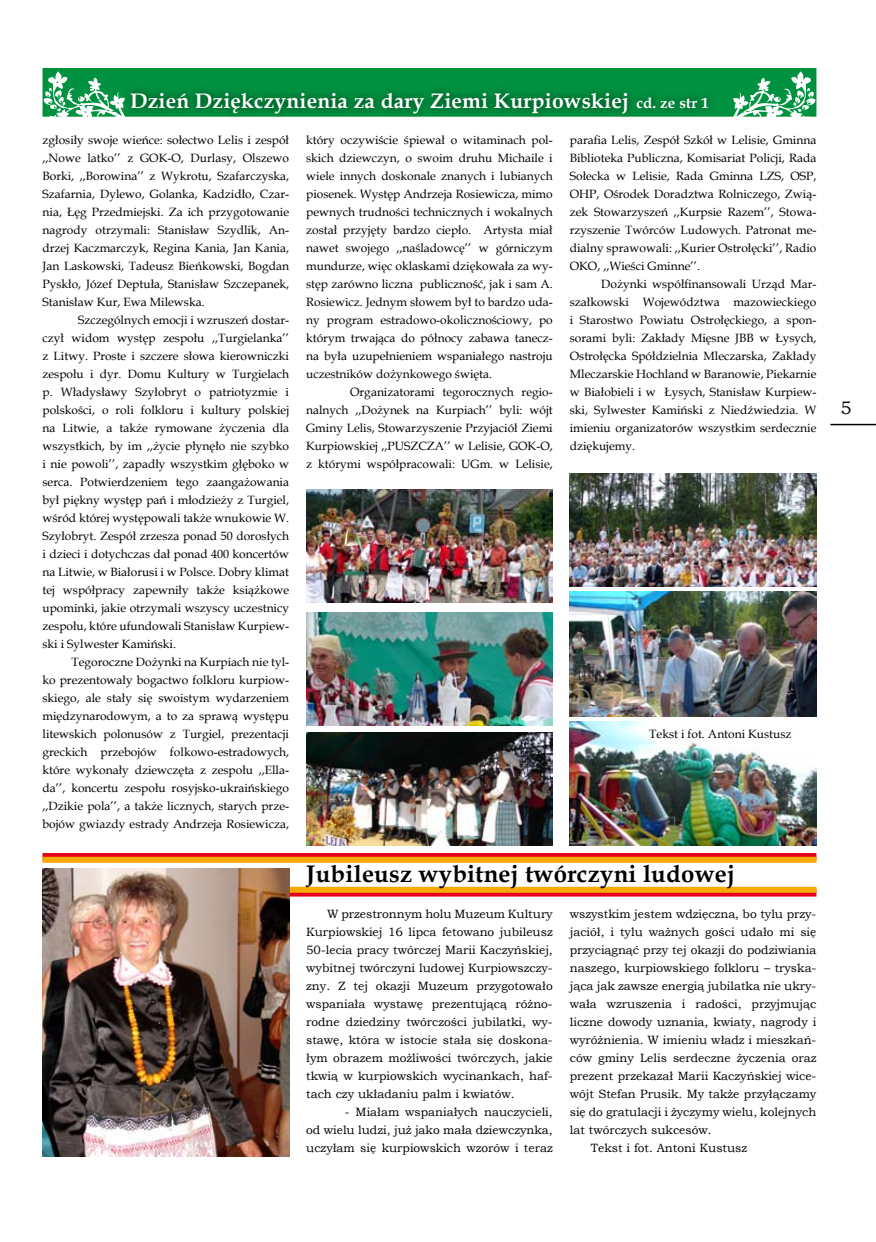
<style>
.page{position:relative;width:876px;height:1242px;background:#fff}
.page>*{position:absolute;margin:0;border:0;box-sizing:border-box;transform-origin:0 0}
.t1{font:700 24px "Book Antiqua";letter-spacing:.01em;color:#000}
.t2{font:700 21px "Book Antiqua";letter-spacing:.01em;color:#fff}
.t3{font:12px/18px "Book Antiqua";color:#000;text-align:justify}
.t4{font:12px/18px "Bookman Old Style";color:#000;text-align:justify}
.s1{font-size:15px}
</style>
<div class="page">
<hr style="left:830px;top:424px;width:46px;height:1px;background:#000">
<img style="left:570px;top:721px;width:246px;height:125px">
<div style="left:43px;top:853px;width:773px;height:7px;background:#e2001a"></div>
<svg style="left:289px;top:892px;width:527px;height:4px;background:#e62214"></svg>
<div style="left:43px;top:856px;width:773px;height:6px;background:#f7aa00"></div>
<div style="left:43px;top:886px;width:773px;height:6px;background:#f7aa00"></div>
<div style="left:43px;top:69px;width:773px;height:47px;background:#009240"></div>
<div style="left:43px;top:68px;width:773px;height:49px;border:2px solid #009035"></div>
<div style="left:121px;top:83px;width:596px;height:41px;background:#000;opacity:.75"></div>
<svg style="left:698px;top:71px;width:119px;height:53px"></svg>
<svg style="left:42px;top:71px;width:117px;height:53px"></svg>
<img style="left:570px;top:473px;width:246px;height:113px">
<img style="left:306px;top:612px;width:247px;height:114px">
<img style="left:306px;top:732px;width:247px;height:114px">
<img style="left:306px;top:489px;width:247px;height:114px">
<img style="left:570px;top:592px;width:246px;height:124px">
<img style="left:43px;top:868px;width:246px;height:289px">
<h2 class="t2" style="left:130px;top:87px;width:580px">Dzień Dziękczynienia za dary Ziemi Kurpiowskiej <span class="s1">cd. ze str 1</span></h2>
<p class="t3" style="left:43px;top:131px;width:248px">zgłosiły swoje wieńce: sołectwo Lelis i zespół ,,Nowe latko’’ z GOK-O, Durlasy, Olszewo Borki, ,,Borowina’’ z Wykrotu, Szafarczyska, Szafarnia, Dylewo, Golanka, Kadzidło, Czar&shy;nia, Łęg Przedmiejski. Za ich przygotowanie nagrody otrzymali: Stanisław Szydlik, An&shy;drzej Kaczmarczyk, Regina Kania, Jan Kania, Jan Laskowski, Tadeusz Bieńkowski, Bogdan Pyskło, Józef Deptuła, Stanisław Szczepanek, Stanisław Kur, Ewa Milewska.</p>
<p class="t3" style="left:43px;top:311px;width:248px;text-indent:36px">Szczególnych emocji i wzruszeń dostar&shy;czył widom występ zespołu ,,Turgielanka’’ z Litwy. Proste i szczere słowa kierowniczki zespołu i dyr. Domu Kultury w Turgielach p. Władysławy Szyłobryt o patriotyzmie i polskości, o roli folkloru i kultury polskiej na Litwie, a także rymowane życzenia dla wszystkich, by im ,,życie płynęło nie szybko i nie powoli’’, zapadły wszystkim głęboko w serca. Potwierdzeniem tego zaangażowania był piękny występ pań i młodzieży z Turgiel, wśród której występowali także wnukowie W.<br>Szyłobryt. Zespół zrzesza ponad 50 dorosłych i dzieci i dotychczas dał ponad 400 koncertów na Litwie, w Białorusi i w Polsce. Dobry klimat tej współpracy zapewniły także książkowe upominki, jakie otrzymali wszyscy uczestnicy zespołu, które ufundowali Stanisław Kurpiew&shy;ski i Sylwester Kamiński.</p>
<p class="t3" style="left:43px;top:653px;width:248px;text-indent:29px">Tegoroczne Dożynki na Kurpiach nie tyl&shy;ko prezentowały bogactwo folkloru kurpiow&shy;skiego, ale stały się swoistym wydarzeniem międzynarodowym, a to za sprawą występu litewskich polonusów z Turgiel, prezentacji greckich przebojów folkowo-estradowych, które wykonały dziewczęta z zespołu ,,Ella&shy;da’’, koncertu zespołu rosyjsko-ukraińskiego ,,Dzikie pola’’, a także licznych, starych prze&shy;bojów gwiazdy estrady Andrzeja Rosiewicza,</p>
<p class="t3" style="left:306px;top:131px;width:248px">który oczywiście śpiewał o witaminach pol&shy;skich dziewczyn, o swoim druhu Michaile i wiele innych doskonale znanych i lubianych piosenek. Występ Andrzeja Rosiewicza, mimo pewnych trudności technicznych i wokalnych został przyjęty bardzo ciepło. Artysta miał nawet swojego ,,naśladowcę’’ w górniczym mundurze, więc oklaskami dziękowała za wy&shy;stęp zarówno liczna publiczność, jak i sam A.<br>Rosiewicz. Jednym słowem był to bardzo uda&shy;ny program estradowo-okolicznościowy, po którym trwająca do północy zabawa tanecz&shy;na była uzupełnieniem wspaniałego nastroju uczestników dożynkowego święta.</p>
<p class="t3" style="left:306px;top:383px;width:248px;text-indent:44px">Organizatorami tegorocznych regio&shy;nalnych ,,Dożynek na Kurpiach’’ byli: wójt Gminy Lelis, Stowarzyszenie Przyjaciół Ziemi Kurpiowskiej ,,PUSZCZA’’ w Lelisie, GOK-O, z którymi współpracowali: UGm. w Lelisie,</p>
<p class="t3" style="left:570px;top:131px;width:248px">parafia Lelis, Zespół Szkół w Lelisie, Gminna Biblioteka Publiczna, Komisariat Policji, Rada Sołecka w Lelisie, Rada Gminna LZS, OSP, OHP, Ośrodek Doradztwa Rolniczego, Zwią&shy;zek Stowarzyszeń ,,Kurpsie Razem’’, Stowa&shy;rzyszenie Twórców Ludowych. Patronat me&shy;dialny sprawowali: ,,Kurier Ostrołęcki’’, Radio OKO, ,,Wieści Gminne’’.</p>
<p class="t3" style="left:570px;top:275px;width:248px;text-indent:31px">Dożynki współfinansowali Urząd Mar&shy;szałkowski Województwa mazowieckiego i Starostwo Powiatu Ostrołęckiego, a spon&shy;sorami byli: Zakłady Mięsne JBB w Łysych, Ostrołęcka Spółdzielnia Mleczarska, Zakłady Mleczarskie Hochland w Baranowie, Piekarnie w Białobieli i w Łysych, Stanisław Kurpiew&shy;ski, Sylwester Kamiński z Niedźwiedzia. W imieniu organizatorów wszystkim serdecznie dziękujemy.</p>
<p class="t3" style="left:649px;top:725px;width:144px">Tekst i fot. Antoni Kustusz</p>
<h1 class="t1" style="left:306px;top:857px;width:430px">Jubileusz wybitnej twórczyni ludowej</h1>
<p class="t4" style="left:306px;top:905px;width:248px;text-indent:21px">W przestronnym holu Muzeum Kultury Kurpiowskiej 16 lipca fetowano jubileusz 50-lecia pracy twórczej Marii Kaczyńskiej, wybitnej twórczyni ludowej Kurpiowszczy&shy;zny. Z tej okazji Muzeum przygotowało wspaniała wystawę prezentującą różno&shy;rodne dziedziny twórczości jubilatki, wy&shy;stawę, która w istocie stała się doskona&shy;łym obrazem możliwości twórczych, jakie tkwią w kurpiowskich wycinankach, haf&shy;tach czy układaniu palm i kwiatów.</p>
<p class="t4" style="left:306px;top:1103px;width:248px;text-indent:39px">- Miałam wspaniałych nauczycieli, od wielu ludzi, już jako mała dziewczynka, uczyłam się kurpiowskich wzorów i teraz</p>
<p class="t4" style="left:570px;top:905px;width:248px">wszystkim jestem wdzięczna, bo tylu przy-</p>
<p class="t4" style="left:570px;top:923px;width:248px">jaciół, i tylu ważnych gości udało mi się</p>
<p class="t4" style="left:570px;top:941px;width:248px">przyciągnąć przy tej okazji do podziwiania</p>
<p class="t4" style="left:570px;top:959px;width:248px">naszego, kurpiowskiego folkloru – tryska-</p>
<p class="t4" style="left:570px;top:977px;width:248px">jąca jak zawsze energią jubilatka nie ukry-</p>
<p class="t4" style="left:570px;top:995px;width:248px">wała wzruszenia i radości, przyjmując</p>
<p class="t4" style="left:570px;top:1013px;width:248px">liczne dowody uznania, kwiaty, nagrody i</p>
<p class="t4" style="left:570px;top:1031px;width:248px">wyróżnienia. W imieniu władz i mieszkań-</p>
<p class="t4" style="left:570px;top:1049px;width:248px">ców gminy Lelis serdeczne życzenia oraz</p>
<p class="t4" style="left:570px;top:1067px;width:248px">prezent przekazał Marii Kaczyńskiej wice-</p>
<p class="t4" style="left:570px;top:1085px;width:248px">wójt Stefan Prusik. My także przyłączamy</p>
<p class="t4" style="left:570px;top:1103px;width:248px">się do gratulacji i życzymy wielu, kolejnych</p>
<p class="t4" style="left:570px;top:1121px;width:143px">lat twórczych sukcesów.</p>
<p class="t4" style="left:591px;top:1139px;width:158px">Tekst i fot. Antoni Kustusz</p>
</div>
